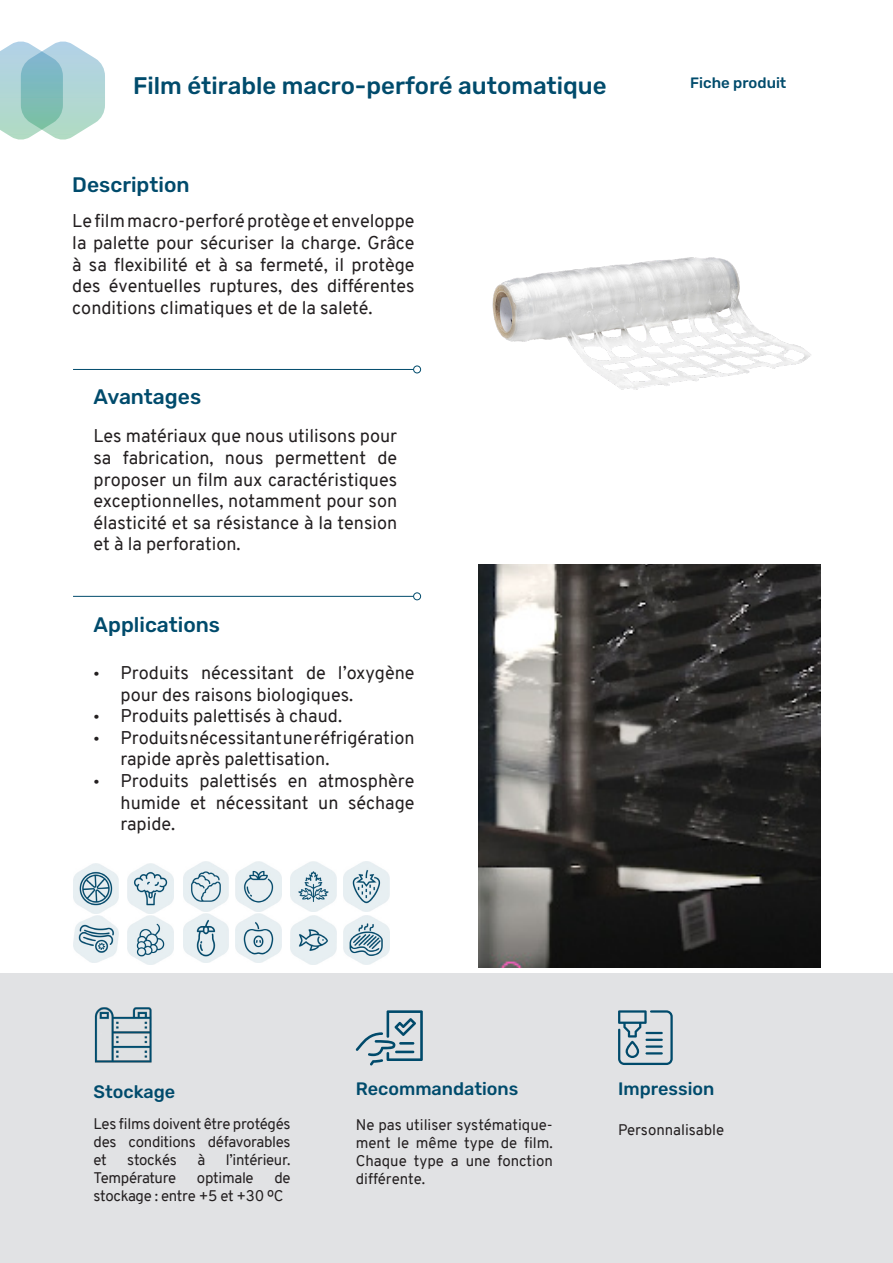
<style>
.page{position:relative;width:893px;height:1263px;background:#fff}
.page>*{position:absolute;margin:0;border:0;box-sizing:border-box;transform-origin:0 0}
.t1{font:500 27px "Rubik";color:#004b6c}
.Estilo_de_párrafo_1{font:500 24px "Rubik";color:#004b6c}
.Texto_corrido{font:500 21px "Rubik";color:#004b6c}
.titular_1{font:500 21px "Rubik";color:#004b6c}
.Texto_corrido-2{font:18px/21.6px "Overpass";color:#231f20;text-align:justify}
.Texto_corrido-3{font:500 18px "Rubik";color:#004b6c}
.Texto_corrido-4{font:15px/18px "Overpass";letter-spacing:-.02em;color:#231f20;text-align:justify}
.Texto_corrido-5{font:15px "Overpass";color:#231f20}
.t2{font:500 15px "Rubik";color:#004b6c}
.t3{font:15px "Rubik";color:#004b6c}
.s1{font-size:15px}
</style>
<div class="page">
<svg style="left:0;top:41px;width:105px;height:99px"></svg>
<div style="left:0;top:974px;width:893px;height:289px;background:#e1e2e4"></div>
<hr style="left:73px;top:596px;width:340px;height:1px;background:#004b6c">
<div style="left:413px;top:592px;width:8px;height:8px;border:1px solid #004b6c;border-radius:50%"></div>
<hr style="left:73px;top:369px;width:340px;height:1px;background:#004b6c">
<div style="left:413px;top:366px;width:8px;height:7px;border:1px solid #004b6c;border-radius:50%"></div>
<img style="left:478px;top:564px;width:343px;height:403px">
<svg style="left:618px;top:1010px;width:55px;height:55px"></svg>
<svg style="left:356px;top:1010px;width:67px;height:55px"></svg>
<img style="left:94px;top:1007px;width:58px;height:56px">
<img style="left:128px;top:864px;width:45px;height:49px">
<img style="left:73px;top:864px;width:46px;height:49px">
<img style="left:183px;top:862px;width:46px;height:49px">
<img style="left:236px;top:862px;width:46px;height:49px">
<img style="left:128px;top:915px;width:45px;height:50px">
<img style="left:73px;top:915px;width:46px;height:48px">
<img style="left:183px;top:913px;width:46px;height:50px">
<img style="left:236px;top:913px;width:46px;height:50px">
<img style="left:291px;top:862px;width:45px;height:49px">
<img style="left:343px;top:862px;width:46px;height:49px">
<img style="left:291px;top:915px;width:45px;height:49px">
<img style="left:343px;top:915px;width:46px;height:50px">
<img style="left:492px;top:257px;width:319px;height:133px">
<p class="Estilo_de_párrafo_1" style="left:133px;top:72px;width:475px">Film étirable macro-perforé automatique</p>
<p class="t2" style="left:690px;top:74px;width:98px">Fiche produit</p>
<h1 class="t1" style="left:136px;top:73px;width:153px">Cantoneras</h1>
<p class="t3" style="left:720px;top:74px;width:98px">a de producto</p>
<p class="titular_1" style="left:72px;top:173px;width:119px">Description</p>
<p class="Texto_corrido-2" style="left:72px;top:210px;width:344px">Le film macro-perforé protège et enveloppe la palette pour sécuriser la charge. Grâce à sa flexibilité et à sa fermeté, il protège des éventuelles ruptures, des différentes conditions climatiques et de la saleté.</p>
<p class="Texto_corrido" style="left:94px;top:385px;width:109px">Avantages</p>
<p class="Texto_corrido-2" style="left:94px;top:425px;width:305px">Les matériaux que nous utilisons pour sa fabrication, nous permettent de proposer un film aux caractéristiques exceptionnelles, notamment pour son élasticité et sa résistance à la tension et à la perforation.</p>
<p class="Texto_corrido" style="left:94px;top:613px;width:128px">Applications</p>
<p class="Texto_corrido-2" style="left:121px;top:662px;width:296px;text-indent:-27px"><span class="s1">•</span> Produits nécessitant de l’oxygène pour des raisons biologiques.</p>
<p class="Texto_corrido-2" style="left:94px;top:705px;width:250px"><span class="s1">•</span> Produits palettisés à chaud.</p>
<p class="Texto_corrido-2" style="left:121px;top:727px;width:295px;text-indent:-27px"><span class="s1">•</span> Produits nécessitant une réfrigération rapide après palettisation.</p>
<p class="Texto_corrido-2" style="left:121px;top:770px;width:296px;text-indent:-27px"><span class="s1">•</span> Produits palettisés en atmosphère humide et nécessitant un séchage rapide.</p>
<p class="Texto_corrido-3" style="left:94px;top:1082px;width:83px">Stockage</p>
<p class="Texto_corrido-4" style="left:94px;top:1115px;width:199px">Les films doivent être protégés des conditions défavorables et</p>
<p class="Texto_corrido-4" style="left:127px;top:1151px;width:51px">stockés</p>
<p class="Texto_corrido-4" style="left:197px;top:1151px;width:9px">à</p>
<p class="Texto_corrido-4" style="left:226px;top:1151px;width:66px">l’intérieur.</p>
<p class="Texto_corrido-4" style="left:94px;top:1169px;width:84px">Température</p>
<p class="Texto_corrido-4" style="left:197px;top:1169px;width:58px">optimale</p>
<p class="Texto_corrido-4" style="left:94px;top:1169px;width:199px;text-indent:181px">de stockage : entre +5 et +30 ºC</p>
<p class="Texto_corrido-3" style="left:356px;top:1079px;width:164px">Recommandations</p>
<p class="Texto_corrido-4" style="left:356px;top:1116px;width:199px">Ne pas utiliser systématique&shy;ment le même type de film.<br>Chaque type a une fonction différente.</p>
<p class="Texto_corrido-3" style="left:618px;top:1079px;width:98px">Impression</p>
<p class="Texto_corrido-5" style="left:618px;top:1119px;width:108px">Personnalisable</p>
</div>
